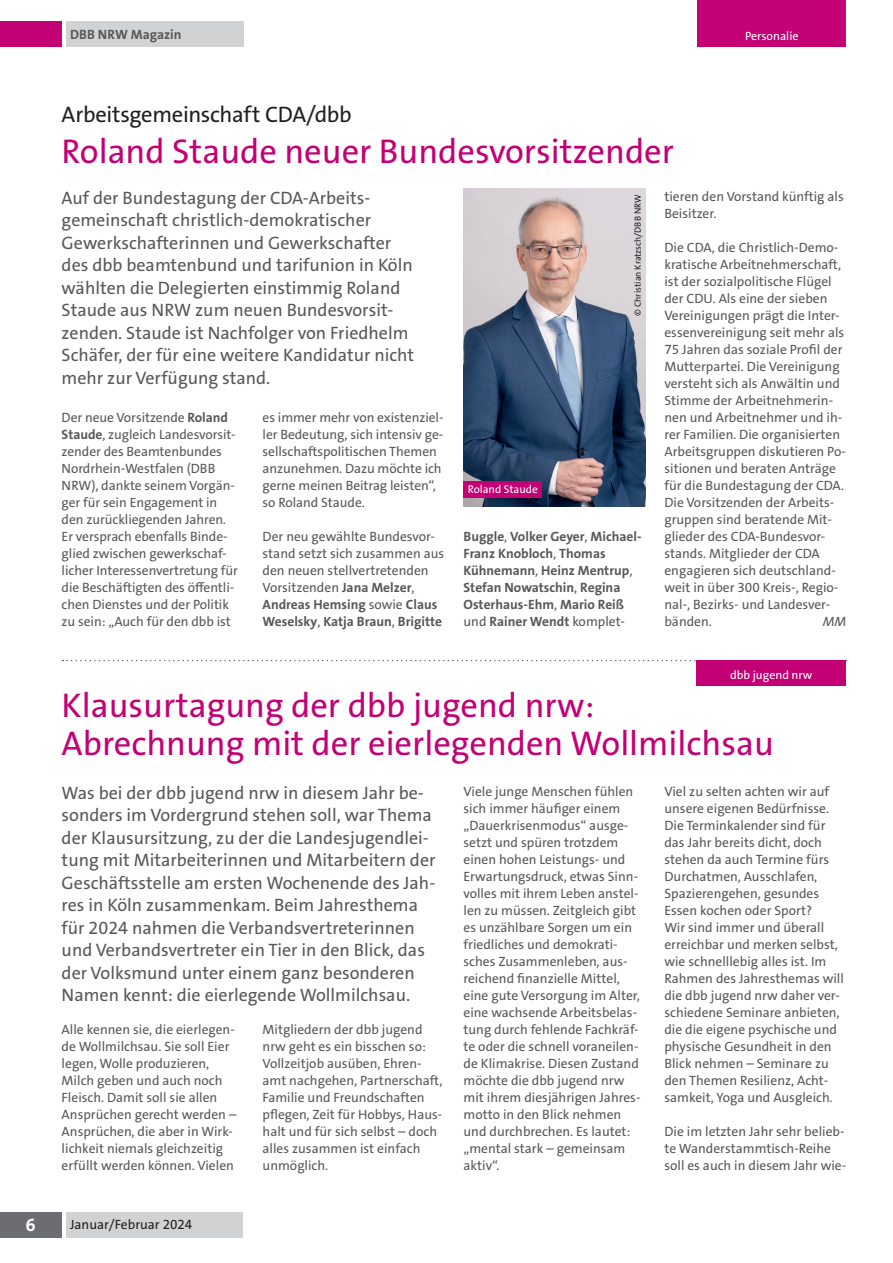
<style>
.page{position:relative;width:893px;height:1263px;background:#fff}
.page>*{position:absolute;margin:0;border:0;box-sizing:border-box;transform-origin:0 0}
.t1{font:34.5px/37.5px "The Sans Os F";color:#c30175}
.t2{font:22.5px "The Sans Os F";letter-spacing:-.015em;color:#231f20}
.t3{font:18px/22.5px "The Sans Os F";color:#57585a}
.t4{font:700 18px "The Sans Os F";color:#fff}
.t5{font:13.5px/17px "The Sans Os F";color:#57585a}
.t6{font:700 13.5px/17px "The Sans Os F";color:#57585a}
.t7{font:13.5px "The Sans Os F";color:#231f20}
.t8{font:italic 13.5px "The Sans Os F";color:#57585a}
.t9{font:12px "The Sans Os F";color:#fff}
.t10{font:11.25px "The Sans Os F";color:#fff}
.t11{font:9px "The Sans Os F";color:#231f20}
.s1{font-weight:700}
.s2{font-weight:400}
</style>
<div class="page">
<div style="left:0;top:1212px;width:62px;height:25px;background:#6c6d70"></div>
<div style="left:66px;top:1212px;width:176px;height:25px;background:#d1d2d4"></div>
<div style="left:66px;top:21px;width:177px;height:26px;background:#d1d2d4"></div>
<div style="left:0;top:21px;width:62px;height:26px;background:#c30175"></div>
<div style="left:697px;top:0;width:149px;height:47px;background:#c30175"></div>
<img style="left:463px;top:188px;width:182px;height:319px">
<div style="left:463px;top:482px;width:79px;height:16px;background:#c30175"></div>
<svg style="left:62px;top:660px;width:634px;height:1px"></svg>
<div style="left:696px;top:660px;width:150px;height:25px;background:#c30175"></div>
<p class="t6" style="left:70px;top:26px;width:113px">DBB NRW Magazin</p>
<p class="t9" style="left:745px;top:29px;width:55px">Personalie</p>
<h2 class="t2" style="left:62px;top:99px;width:291px">Arbeitsgemeinschaft CDA/dbb</h2>
<h1 class="t1" style="left:62px;top:133px;width:614px">Roland Staude neuer Bundesvorsitzender</h1>
<p class="t3" style="left:62px;top:186px;width:354px">Auf der Bundestagung der CDA-Arbeits&shy;gemeinschaft christlich-demokratischer Gewerkschafterinnen und Gewerkschafter des dbb beamtenbund und tarifunion in Köln wählten die Delegierten einstimmig Roland Staude aus NRW zum neuen Bundesvorsit&shy;zenden. Staude ist Nachfolger von Friedhelm Schäfer, der für eine weitere Kandidatur nicht mehr zur Verfügung stand.</p>
<p class="t5" style="left:62px;top:409px;width:178px">Der neue Vorsitzende <span class="s1">Roland<br>Staude</span>, zugleich Landesvorsit&shy;zender des Beamtenbundes<br>Nordrhein-Westfalen (DBB<br>NRW), dankte seinem Vorgän&shy;ger für sein Engagement in den zurückliegenden Jahren.<br>Er versprach ebenfalls Binde&shy;glied zwischen gewerkschaf&shy;licher Interessenvertretung für die Beschäftigten des öffentli&shy;chen Dienstes und der Politik zu sein: „Auch für den dbb ist</p>
<p class="t5" style="left:263px;top:409px;width:182px">es immer mehr von existenziel&shy;ler Bedeutung, sich intensiv ge&shy;sellschaftspolitischen Themen anzunehmen. Dazu möchte ich gerne meinen Beitrag leisten“, so Roland Staude.</p>
<p class="t5" style="left:664px;top:188px;width:181px">tieren den Vorstand künftig als<br>Beisitzer.</p>
<p class="t5" style="left:664px;top:239px;width:183px">Die CDA, die Christlich-Demo&shy;kratische Arbeitnehmerschaft, ist der sozialpolitische Flügel der CDU. Als eine der sieben<br>Vereinigungen prägt die Inter&shy;essenvereinigung seit mehr als<br>75 Jahren das soziale Profil der<br>Mutterpartei. Die Vereinigung versteht sich als Anwältin und<br>Stimme der Arbeitnehmerin&shy;nen und Arbeitnehmer und ih&shy;rer Familien. Die organisierten<br>Arbeitsgruppen diskutieren Po&shy;sitionen und beraten Anträge für die Bundestagung der CDA.<br>Die Vorsitzenden der Arbeits&shy;gruppen sind beratende Mit&shy;glieder des CDA-Bundesvor&shy;stands. Mitglieder der CDA engagieren sich deutschland&shy;weit in über 300 Kreis-, Regio&shy;nal-, Bezirks- und Landesver&shy;bänden.</p>
<p class="t11" style="left:632px;top:316px;width:123px;rotate:-90deg">© Christian Kratzsch/DBB NRW</p>
<p class="t10" style="left:468px;top:482px;width:72px">Roland Staude</p>
<p class="t5" style="left:263px;top:528px;width:183px">Der neu gewählte Bundesvor&shy;stand setzt sich zusammen aus den neuen stellvertretenden<br>Vorsitzenden <span class="s1">Jana Melzer</span>,<br><span class="s1">Andreas Hemsing</span> sowie <span class="s1">Claus<br>Weselsky</span>, <span class="s1">Katja Braun</span>, <span class="s1">Brigitte</span></p>
<p class="t6" style="left:463px;top:528px;width:180px">Buggle<span class="s2">,</span> Volker Geyer<span class="s2">,</span> Michael-<br>Franz Knobloch<span class="s2">,</span> Thomas<br>Kühnemann<span class="s2">,</span> Heinz Mentrup<span class="s2">,<br></span>Stefan Nowatschin<span class="s2">,</span> Regina<br>Osterhaus-Ehm<span class="s2">,</span> Mario Reiß <span class="s2">und</span> Rainer Wendt <span class="s2">komplet-</span></p>
<p class="t8" style="left:823px;top:613px;width:25px">MM</p>
<p class="t9" style="left:730px;top:667px;width:84px">dbb jugend nrw</p>
<h1 class="t1" style="left:62px;top:687px;width:714px">Klausurtagung der dbb jugend nrw:<br>Abrechnung mit der eierlegenden Wollmilchsau</h1>
<p class="t3" style="left:62px;top:782px;width:375px">Was bei der dbb jugend nrw in diesem Jahr be&shy;sonders im Vordergrund stehen soll, war Thema der Klausursitzung, zu der die Landesjugendlei&shy;tung mit Mitarbeiterinnen und Mitarbeitern der Geschäftsstelle am ersten Wochenende des Jah&shy;res in Köln zusammenkam. Beim Jahresthema für 2024 nahmen die Verbandsvertreterinnen und Verbandsvertreter ein Tier in den Blick, das der Volksmund unter einem ganz besonderen Namen kennt: die eierlegende Wollmilchsau.</p>
<p class="t5" style="left:62px;top:1021px;width:176px">Alle kennen sie, die eierlegen&shy;de Wollmilchsau. Sie soll Eier legen, Wolle produzieren,<br>Milch geben und auch noch<br>Fleisch. Damit soll sie allen<br>Ansprüchen gerecht werden –<br>Ansprüchen, die aber in Wirk&shy;lichkeit niemals gleichzeitig erfüllt werden können. Vielen</p>
<p class="t5" style="left:263px;top:1021px;width:181px">Mitgliedern der dbb jugend nrw geht es ein bisschen so:<br>Vollzeitjob ausüben, Ehren&shy;amt nachgehen, Partnerschaft,<br>Familie und Freundschaften pflegen, Zeit für Hobbys, Haus&shy;halt und für sich selbst – doch alles zusammen ist einfach unmöglich.</p>
<p class="t5" style="left:463px;top:783px;width:178px">Viele junge Menschen fühlen sich immer häufiger einem „Dauerkrisenmodus“ ausge&shy;setzt und spüren trotzdem einen hohen Leistungs- und<br>Erwartungsdruck, etwas Sinn&shy;volles mit ihrem Leben anstel&shy;len zu müssen. Zeitgleich gibt es unzählbare Sorgen um ein friedliches und demokrati&shy;sches Zusammenleben, aus&shy;reichend finanzielle Mittel, eine gute Versorgung im Alter, eine wachsende Arbeitsbelas&shy;tung durch fehlende Fachkräf&shy;te oder die schnell voraneilen&shy;de Klimakrise. Diesen Zustand möchte die dbb jugend nrw mit ihrem diesjährigen Jahres&shy;motto in den Blick nehmen und durchbrechen. Es lautet: „mental stark – gemeinsam aktiv“.</p>
<p class="t5" style="left:664px;top:783px;width:181px">Viel zu selten achten wir auf unsere eigenen Bedürfnisse.<br>Die Terminkalender sind für das Jahr bereits dicht, doch stehen da auch Termine fürs<br>Durchatmen, Ausschlafen,<br>Spazierengehen, gesundes<br>Essen kochen oder Sport?<br>Wir sind immer und überall erreichbar und merken selbst, wie schnelllebig alles ist. Im<br>Rahmen des Jahresthemas will die dbb jugend nrw daher ver&shy;schiedene Seminare anbieten, die die eigene psychische und physische Gesundheit in den<br>Blick nehmen – Seminare zu den Themen Resilienz, Acht&shy;samkeit, Yoga und Ausgleich.</p>
<p class="t5" style="left:664px;top:1123px;width:183px">Die im letzten Jahr sehr belieb&shy;te Wanderstammtisch-Reihe soll es auch in diesem Jahr wie-</p>
<h3 class="t4" style="left:26px;top:1213px;width:11px">6</h3>
<p class="t7" style="left:70px;top:1216px;width:124px">Januar/Februar 2024</p>
</div>
